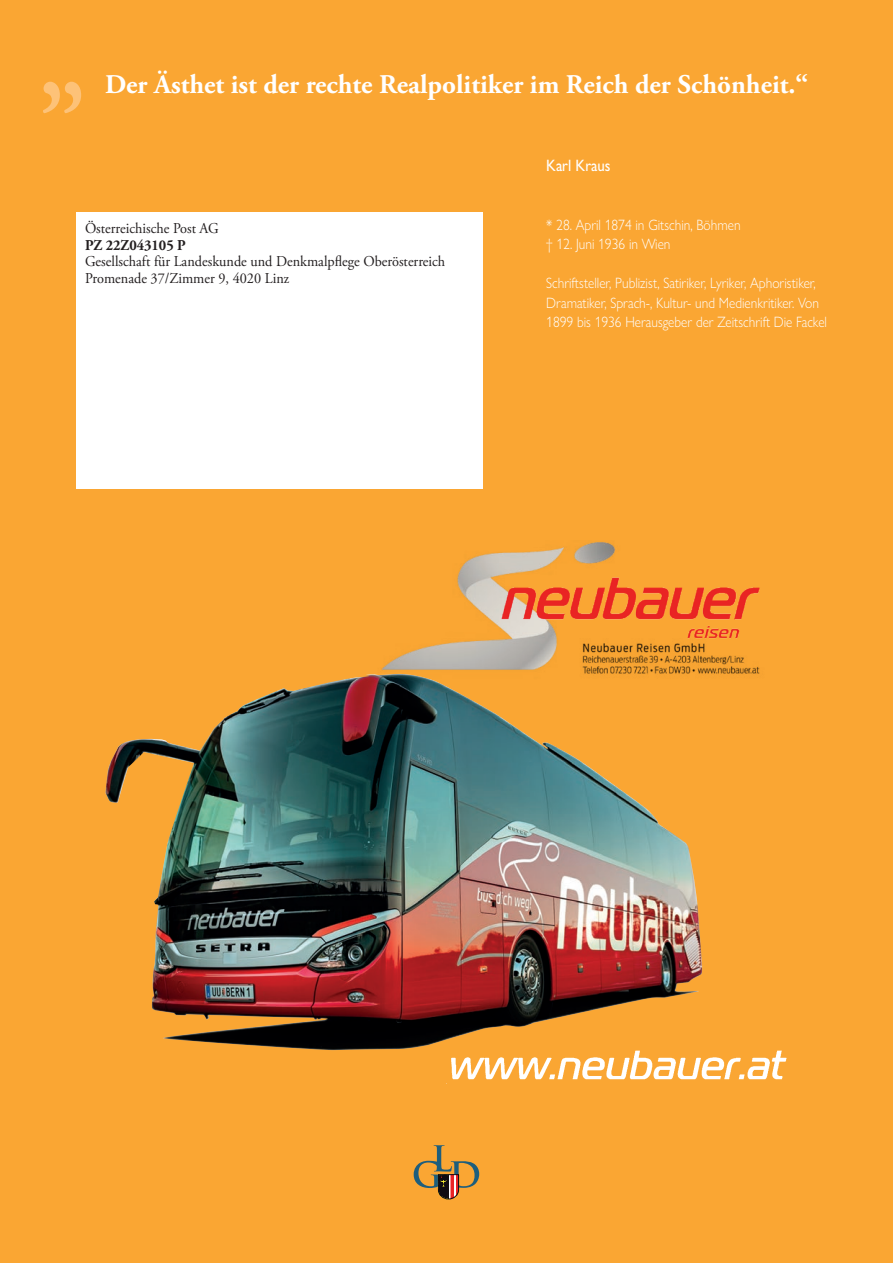
<style>
.page{position:relative;width:893px;height:1263px;background:#faa633}
.page>*{position:absolute;margin:0;border:0;box-sizing:border-box;transform-origin:0 0}
.t1{font:700 108px "Adobe Garamond Pro";color:#fdc278;scale:.9 1}
.t2{font:700 27px "Adobe Garamond Pro";color:#fff}
.t3{font:500 16.5px "Gill Sans Nova";color:#fff;scale:.9 1}
.t4{font:300 15px/19.5px "Gill Sans Nova";color:#fff;scale:.9 1}
.t5{font:15px "Adobe Garamond Pro";color:#231f20;scale:.95 1}
.t6{font:700 15px "Adobe Garamond Pro";color:#231f20;scale:.95 1}
</style>
<div class="page">
<div style="left:77px;top:213px;width:406px;height:276px;background:#fff"></div>
<img style="left:105px;top:674px;width:598px;height:377px">
<img style="left:446px;top:1045px;width:341px;height:39px">
<svg style="left:414px;top:1145px;width:65px;height:54px"></svg>
<img style="left:372px;top:542px;width:388px;height:149px">
<p class="t1" style="left:39px;top:3px;width:52px">„</p>
<p class="t2" style="left:105px;top:69px;width:705px">Der Ästhet ist der rechte Realpolitiker im Reich der Schönheit.“</p>
<p class="t5" style="left:85px;top:219px;width:142px">Österreichische Post AG</p>
<p class="t6" style="left:85px;top:236px;width:108px">PZ 22Z043105 P</p>
<p class="t5" style="left:85px;top:252px;width:381px">Gesellschaft für Landeskunde und Denkmalpflege Oberösterreich</p>
<p class="t5" style="left:85px;top:269px;width:216px">Promenade 37/Zimmer 9, 4020 Linz</p>
<p class="t3" style="left:546px;top:155px;width:73px">Karl Kraus</p>
<p class="t4" style="left:546px;top:215px;width:217px">* 28. April 1874 in Gitschin, Böhmen</p>
<p class="t4" style="left:546px;top:234px;width:140px">† 12. Juni 1936 in Wien</p>
<p class="t4" style="left:546px;top:273px;width:313px">Schriftsteller, Publizist, Satiriker, Lyriker, Aphoristiker,<br>Dramatiker, Sprach-, Kultur- und Medienkritiker. Von<br>1899 bis 1936 Herausgeber der Zeitschrift Die Fackel</p>
</div>
